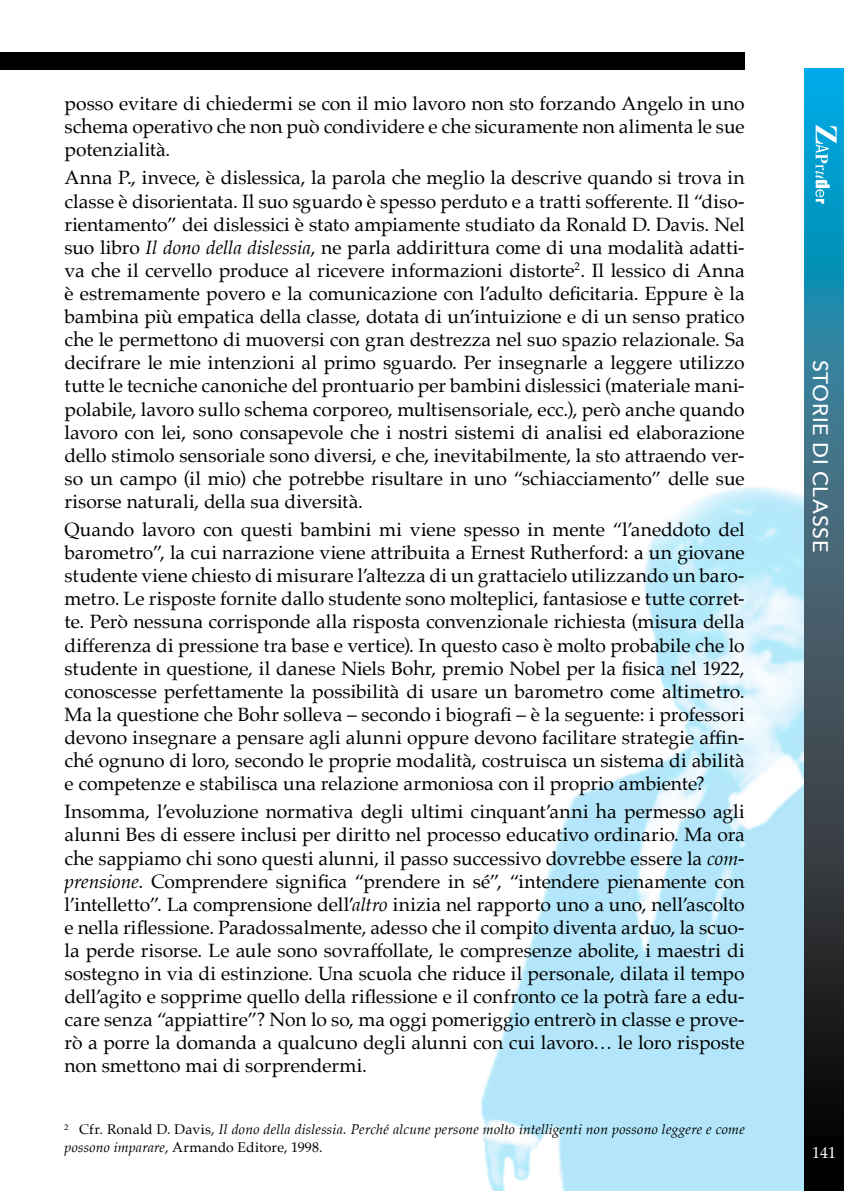
<style>
.page{position:relative;width:844px;height:1191px;background:#fff}
.page>*{position:absolute;margin:0;border:0;box-sizing:border-box;transform-origin:0 0}
.t1{font:500 21px "Avenir Next";color:#fff}
.t2{font:19.25px/23.1px "Palatino";letter-spacing:-.005em;color:#000;text-align:justify}
.t3{font:15.75px "Palatino";color:#fff}
.t4{font:italic 14px/17.5px "Palatino";letter-spacing:.015em;color:#000}
.s1{font-style:italic}
.s2{font-style:normal}
</style>
<div class="page">
<img style="left:480px;top:487px;width:324px;height:704px">
<svg style="left:804px;top:69px;width:39px;height:1122px;background:#2a596a"></svg>
<div style="left:0;top:52px;width:744px;height:17px;background:#000"></div>
<svg style="left:815px;top:125px;width:21px;height:79px"></svg>
<div style="left:804px;top:1136px;width:39px;height:31px;background:#000"></div>
<p class="t2" style="left:64px;top:92px;width:681px">posso evitare di chiedermi se con il mio lavoro non sto forzando Angelo in uno schema operativo che non può condividere e che sicuramente non alimenta le sue potenzialità.</p>
<p class="t2" style="left:64px;top:166px;width:681px">Anna P., invece, è dislessica, la parola che meglio la descrive quando si trova in classe è disorientata. Il suo sguardo è spesso perduto e a tratti sofferente. Il “diso&shy;rientamento” dei dislessici è stato ampiamente studiato da Ronald D. Davis. Nel suo libro <span class="s1">Il dono della dislessia</span>, ne parla addirittura come di una modalità adatti&shy;va che il cervello produce al ricevere informazioni distorte<sup>2</sup>. Il lessico di Anna è estremamente povero e la comunicazione con l’adulto deficitaria. Eppure è la bambina più empatica della classe, dotata di un’intuizione e di un senso pratico che le permettono di muoversi con gran destrezza nel suo spazio relazionale. Sa decifrare le mie intenzioni al primo sguardo. Per insegnarle a leggere utilizzo tutte le tecniche canoniche del prontuario per bambini dislessici (materiale mani&shy;polabile, lavoro sullo schema corporeo, multisensoriale, ecc.), però anche quando lavoro con lei, sono consapevole che i nostri sistemi di analisi ed elaborazione dello stimolo sensoriale sono diversi, e che, inevitabilmente, la sto attraendo ver&shy;so un campo (il mio) che potrebbe risultare in uno “schiacciamento” delle sue risorse naturali, della sua diversità.</p>
<p class="t2" style="left:64px;top:518px;width:681px">Quando lavoro con questi bambini mi viene spesso in mente “l’aneddoto del barometro”, la cui narrazione viene attribuita a Ernest Rutherford: a un giovane studente viene chiesto di misurare l’altezza di un grattacielo utilizzando un baro&shy;metro. Le risposte fornite dallo studente sono molteplici, fantasiose e tutte corret&shy;te. Però nessuna corrisponde alla risposta convenzionale richiesta (misura della differenza di pressione tra base e vertice). In questo caso è molto probabile che lo studente in questione, il danese Niels Bohr, premio Nobel per la fisica nel 1922, conoscesse perfettamente la possibilità di usare un barometro come altimetro.<br>Ma la questione che Bohr solleva – secondo i biografi – è la seguente: i professori devono insegnare a pensare agli alunni oppure devono facilitare strategie affin&shy;ché ognuno di loro, secondo le proprie modalità, costruisca un sistema di abilità e competenze e stabilisca una relazione armoniosa con il proprio ambiente?</p>
<p class="t2" style="left:64px;top:800px;width:681px">Insomma, l’evoluzione normativa degli ultimi cinquant’anni ha permesso agli alunni Bes di essere inclusi per diritto nel processo educativo ordinario. Ma ora che sappiamo chi sono questi alunni, il passo successivo dovrebbe essere la <span class="s1">com&shy;prensione</span>. Comprendere significa “prendere in sé”, “intendere pienamente con l’intelletto”. La comprensione dell’<span class="s1">altro</span> inizia nel rapporto uno a uno, nell’ascolto e nella riflessione. Paradossalmente, adesso che il compito diventa arduo, la scuo&shy;la perde risorse. Le aule sono sovraffollate, le compresenze abolite, i maestri di sostegno in via di estinzione. Una scuola che riduce il personale, dilata il tempo dell’agito e sopprime quello della riflessione e il confronto ce la potrà fare a edu&shy;care senza “appiattire”? Non lo so, ma oggi pomeriggio entrerò in classe e prove&shy;rò a porre la domanda a qualcuno degli alunni con cui lavoro… le loro risposte non smettono mai di sorprendermi.</p>
<p class="t4" style="left:64px;top:1120px;width:681px"><sup>2</sup> <span class="s2">Cfr. Ronald D. Davis,</span> Il dono della dislessia. Perché alcune persone molto intelligenti non possono leggere e come possono imparare<span class="s2">, Armando Editore, 1998.</span></p>
<p class="t1" style="left:838px;top:359px;width:193px;rotate:90deg">STORIE DI CLASSE</p>
<p class="t3" style="left:812px;top:1139px;width:25px">141</p>
</div>
